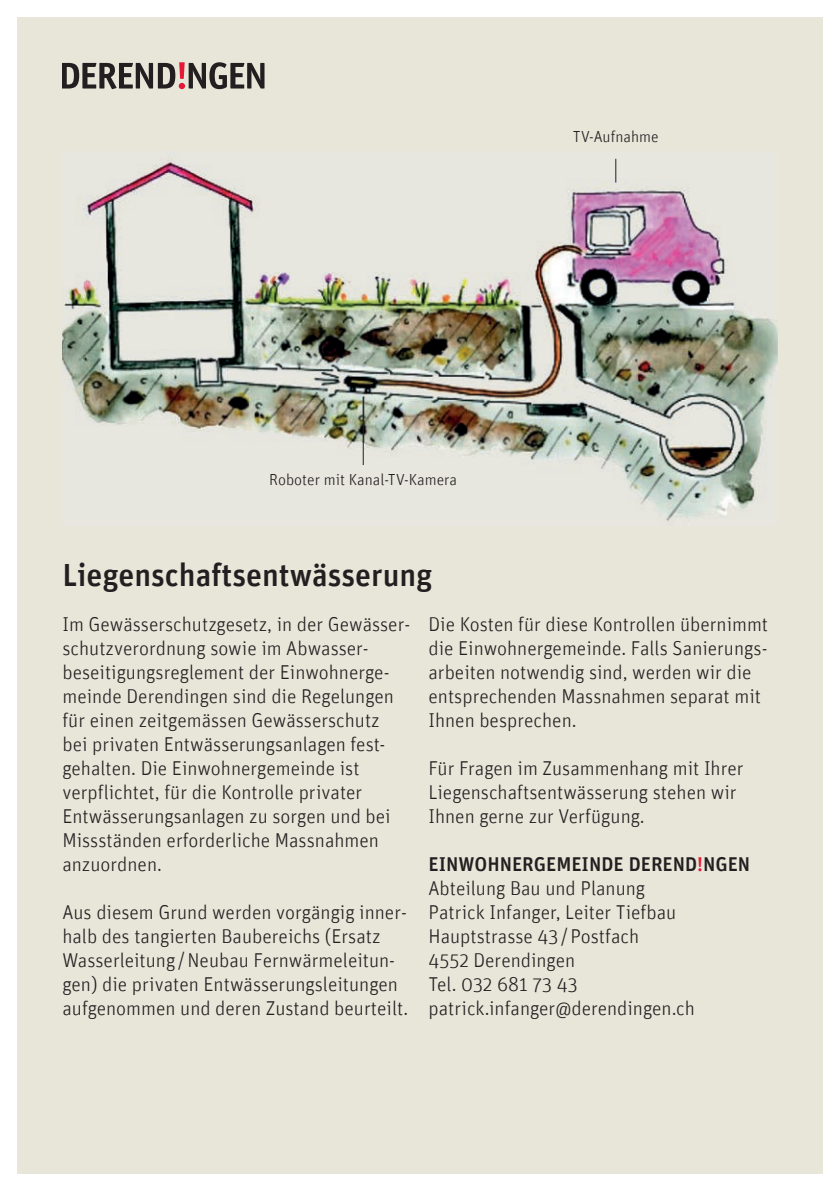
<style>
.page{position:relative;width:840px;height:1191px;background:#fff}
.page>*{position:absolute;margin:0;border:0;box-sizing:border-box;transform-origin:0 0}
.t1{font:500 32px "Unit";color:#231f20}
.t2{font:300 20px/24px "Unit";color:#231f20}
.t3{font:300 16px "Unit";color:#231f20}
.s1{font-weight:500}
.s2{font-weight:500;color:#e51836}
</style>
<div class="page">
<div style="left:17px;top:17px;width:805px;height:1157px;background:#e7e6d9"></div>
<img style="left:62px;top:153px;width:715px;height:368px">
<svg style="left:615px;top:159px;width:1px;height:23px"></svg>
<hr style="left:362px;top:397px;width:1px;height:68px;background:#231f20">
<svg style="left:62px;top:62px;width:202px;height:27px"></svg>
<p class="t3" style="left:572px;top:127px;width:87px">TV-Aufnahme</p>
<p class="t3" style="left:269px;top:470px;width:189px">Roboter mit Kanal-TV-Kamera</p>
<h1 class="t1" style="left:62px;top:555px;width:371px">Liegenschaftsentwässerung</h1>
<p class="t2" style="left:62px;top:612px;width:349px">Im Gewässerschutzgesetz, in der Gewässer&shy;schutzverordnung sowie im Abwasser&shy;beseitigungsreglement der Einwohnerge&shy;meinde Derendingen sind die Regelungen für einen zeitgemässen Gewässerschutz<br>bei privaten Entwässerungsanlagen fest&shy;gehalten. Die Einwohnergemeinde ist verpflichtet, für die Kontrolle privater Entwässerungsanlagen zu sorgen und bei Missständen erforderliche Massnahmen anzuordnen.</p>
<p class="t2" style="left:62px;top:900px;width:347px">Aus diesem Grund werden vorgängig inner&shy;halb des tangierten Baubereichs (Ersatz Wasserleitung / Neubau Fernwärmeleitun&shy;gen) die privaten Entwässerungsleitungen aufgenommen und deren Zustand beurteilt.</p>
<p class="t2" style="left:428px;top:612px;width:341px">Die Kosten für diese Kontrollen übernimmt die Einwohnergemeinde. Falls Sanierungs&shy;arbeiten notwendig sind, werden wir die entsprechenden Massnahmen separat mit Ihnen besprechen.</p>
<p class="t2" style="left:428px;top:756px;width:316px">Für Fragen im Zusammenhang mit Ihrer<br>Liegenschaftsentwässerung stehen wir<br>Ihnen gerne zur Verfügung.</p>
<p class="t2" style="left:428px;top:852px;width:323px"><span class="s1">EINWOHNERGEMEINDE DEREND</span><span class="s2">!</span><span class="s1">NGEN<br></span>Abteilung Bau und Planung<br>Patrick Infanger, Leiter Tiefbau<br>Hauptstrasse 43 / Postfach<br>4552 Derendingen<br>Tel. 032 681 73 43 patrick.infanger@derendingen.ch</p>
</div>
